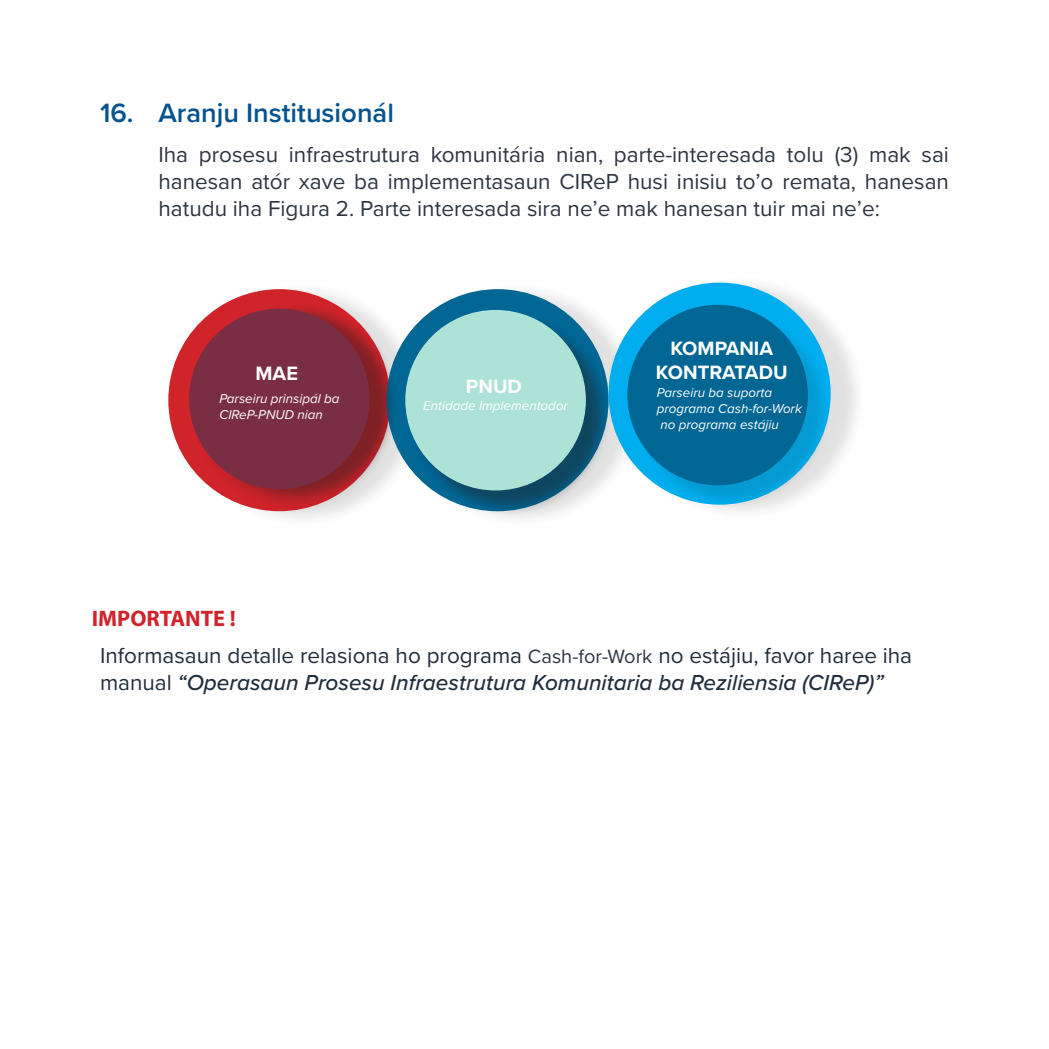
<style>
.page{position:relative;width:1049px;height:1049px;background:#fff}
.page>*{position:absolute;margin:0;border:0;box-sizing:border-box;transform-origin:0 0}
.t1{font:600 27.5px "Proxima Nova";color:#045390}
.t2{font:22.5px/27px "Proxima Nova";color:#2e3642;text-align:justify}
.t3{font:22.5px/27px "Proxima Nova";color:#212e3d}
.t4{font:700 22.5px "Myriad Pro";color:#d1232a}
.t5{font:700 20px "Proxima Nova";color:#fff}
.t6{font:italic 13.25px/16px "Proxima Nova";color:#fff}
.s1{font-size:20px;color:#2e3642}
.s2{font-weight:500;font-style:italic}
</style>
<div class="page">
<div style="left:168px;top:289px;width:222px;height:222px;background:#d1232a;border-radius:50%"></div>
<div style="left:397px;top:281px;width:247px;height:247px;background:#231f20;opacity:.14"></div>
<div style="left:386px;top:289px;width:222px;height:222px;background:#006694;border-radius:50%"></div>
<div style="left:619px;top:274px;width:247px;height:248px;background:#231f20;opacity:.14"></div>
<div style="left:608px;top:283px;width:223px;height:222px;background:#00aeef;border-radius:50%"></div>
<div style="left:631px;top:308px;width:200px;height:201px;background:#231f20;opacity:.14"></div>
<div style="left:627px;top:305px;width:181px;height:180px;background:#006694;border-radius:50%"></div>
<div style="left:408px;top:312px;width:204px;height:205px;background:#231f20;opacity:.14"></div>
<div style="left:409px;top:313px;width:200px;height:201px;background:#231f20;opacity:.35"></div>
<div style="left:405px;top:310px;width:181px;height:180px;background:#ade3d6;border-radius:50%"></div>
<div style="left:192px;top:311px;width:204px;height:204px;background:#231f20;opacity:.14"></div>
<div style="left:198px;top:302px;width:200px;height:201px;background:#231f20;opacity:.39"></div>
<div style="left:189px;top:309px;width:181px;height:180px;background:#7a2e43;border-radius:50%"></div>
<p class="t1" style="left:100px;top:92px;width:35px">16.</p>
<p class="t1" style="left:158px;top:92px;width:237px">Aranju Institusionál</p>
<p class="t2" style="left:158px;top:139px;width:792px">Iha prosesu infraestrutura komunitária nian, parte-interesada tolu (3) mak sai hanesan atór xave ba implementasaun CIReP husi inisiu to’o remata, hanesan hatudu iha Figura 2. Parte interesada sira ne’e mak hanesan tuir mai ne’e:</p>
<p class="t5" style="left:256px;top:358px;width:44px">MAE</p>
<p class="t6" style="left:219px;top:390px;width:122px">Parseiru prinsipál ba<br>CIReP-PNUD nian</p>
<p class="t5" style="left:466px;top:371px;width:57px">PNUD</p>
<p class="t6" style="left:423px;top:397px;width:146px">Entidade Implementador</p>
<p class="t5" style="left:670px;top:333px;width:104px">KOMPANIA</p>
<p class="t5" style="left:656px;top:357px;width:133px">KONTRATADU</p>
<p class="t6" style="left:657px;top:384px;width:117px">Parseiru ba suporta</p>
<p class="t6" style="left:657px;top:400px;width:146px">programa Cash-for-Work</p>
<p class="t6" style="left:660px;top:416px;width:120px">no programa estájiu</p>
<p class="t4" style="left:92px;top:604px;width:145px">IMPORTANTE !</p>
<p class="t3" style="left:100px;top:641px;width:814px">Informasaun detalle relasiona ho programa <span class="s1">Cash-for-Work</span> no estájiu, favor haree iha manual <span class="s2">“Operasaun Prosesu Infraestrutura Komunitaria ba Reziliensia (CIReP)”</span></p>
</div>
